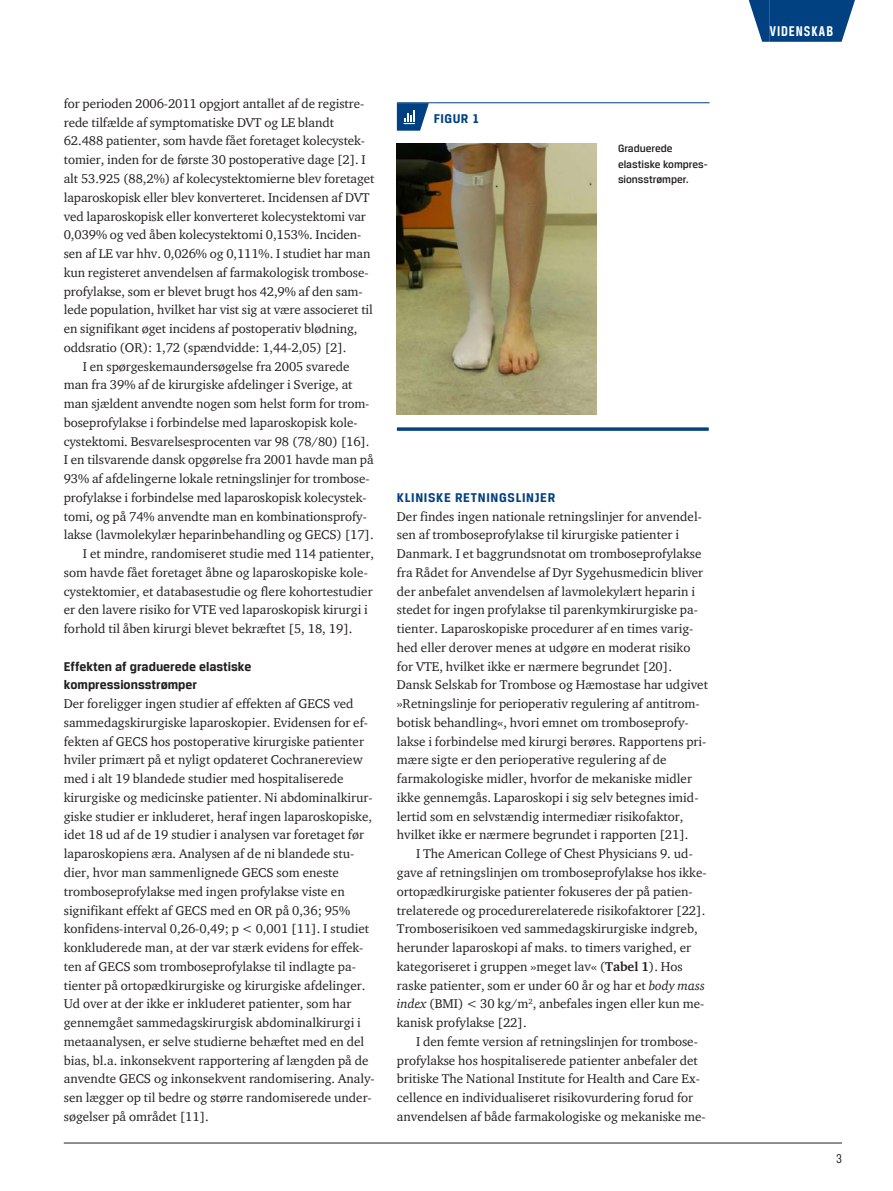
<style>
.page{position:relative;width:893px;height:1191px;background:#fff}
.page>*{position:absolute;margin:0;border:0;box-sizing:border-box;transform-origin:0 0}
.t1{font:700 15px "Breuer Condensed";letter-spacing:.065em;color:#fff}
.t2{font:700 13.5px/18.8px "Breuer Text";color:#231f20}
.t3{font:700 13.5px "Breuer Text";letter-spacing:.05em;color:#014081}
.t4{font:13.5px "Breuer Condensed";color:#231f20}
.t5{font:13.05px/18.8px "ITC Charter Com";color:#231f20}
.t6{font:500 11.25px/15.8px "Breuer Text";color:#231f20}
.s1{font-weight:700}
.s2{font-style:italic}
</style>
<div class="page">
<hr style="left:64px;top:1142px;width:778px;height:1px;background:#231f20">
<div style="left:770px;top:0;width:64px;height:42px;background:#014081"></div>
<svg style="left:749px;top:0;width:21px;height:42px"></svg>
<svg style="left:834px;top:0;width:21px;height:42px"></svg>
<hr style="left:397px;top:102px;width:37px;height:1px;background:#014081">
<hr style="left:434px;top:102px;width:275px;height:1px;background:#014081">
<svg style="left:397px;top:103px;width:32px;height:28px"></svg>
<img style="left:397px;top:143px;width:200px;height:271px">
<svg style="left:397px;top:427px;width:312px;height:4px"></svg>
<p class="t5" style="left:64px;top:94px;width:302px">for perioden 2006-2011 opgjort antallet af de registre-</p>
<p class="t5" style="left:64px;top:113px;width:272px">rede tilfælde af symptomatiske DVT og LE blandt</p>
<p class="t5" style="left:64px;top:131px;width:303px">62.488 patienter, som havde fået foretaget kolecystek-</p>
<p class="t5" style="left:64px;top:150px;width:304px">tomier, inden for de første 30 postoperative dage [2]. I</p>
<p class="t5" style="left:64px;top:169px;width:312px">alt 53.925 (88,2%) af kolecystektomierne blev foretaget</p>
<p class="t5" style="left:64px;top:188px;width:307px">laparoskopisk eller blev konverteret. Incidensen af DVT</p>
<p class="t5" style="left:64px;top:206px;width:304px">ved laparoskopisk eller konverteret kolecystektomi var</p>
<p class="t5" style="left:64px;top:225px;width:299px">0,039% og ved åben kolecystektomi 0,153%. Inciden-</p>
<p class="t5" style="left:64px;top:244px;width:308px">sen af LE var hhv. 0,026% og 0,111%. I studiet har man</p>
<p class="t5" style="left:64px;top:263px;width:306px">kun registeret anvendelsen af farmakologisk trombose-</p>
<p class="t5" style="left:64px;top:281px;width:300px">profylakse, som er blevet brugt hos 42,9% af den sam-</p>
<p class="t5" style="left:64px;top:300px;width:311px">lede population, hvilket har vist sig at være associeret til</p>
<p class="t5" style="left:64px;top:319px;width:295px">en signifikant øget incidens af postoperativ blødning,</p>
<p class="t5" style="left:64px;top:338px;width:284px">oddsratio (OR): 1,72 (spændvidde: 1,44-2,05) [2].</p>
<p class="t5" style="left:83px;top:356px;width:268px">I en spørgeskemaundersøgelse fra 2005 svarede</p>
<p class="t5" style="left:64px;top:375px;width:290px">man fra 39% af de kirurgiske afdelinger i Sverige, at</p>
<p class="t5" style="left:64px;top:394px;width:307px">man sjældent anvendte nogen som helst form for trom-</p>
<p class="t5" style="left:64px;top:413px;width:294px">boseprofylakse i forbindelse med laparoskopisk kole-</p>
<p class="t5" style="left:64px;top:431px;width:307px">cystektomi. Besvarelsesprocenten var 98 (78/80) [16].</p>
<p class="t5" style="left:64px;top:450px;width:311px">I en tilsvarende dansk opgørelse fra 2001 havde man på</p>
<p class="t5" style="left:64px;top:469px;width:307px">93% af afdelingerne lokale retningslinjer for trombose-</p>
<p class="t5" style="left:64px;top:488px;width:304px">profylakse i forbindelse med laparoskopisk kolecystek-</p>
<p class="t5" style="left:64px;top:506px;width:305px">tomi, og på 74% anvendte man en kombinationsprofy-</p>
<p class="t5" style="left:64px;top:525px;width:311px">lakse (lavmolekylær heparinbehandling og GECS) [17].</p>
<p class="t5" style="left:83px;top:544px;width:293px">I et mindre, randomiseret studie med 114 patienter,</p>
<p class="t5" style="left:64px;top:563px;width:306px">som havde fået foretaget åbne og laparoskopiske kole-</p>
<p class="t5" style="left:64px;top:581px;width:310px">cystektomier, et databasestudie og flere kohortestudier</p>
<p class="t5" style="left:64px;top:600px;width:306px">er den lavere risiko for VTE ved laparoskopisk kirurgi i</p>
<p class="t5" style="left:64px;top:619px;width:290px">forhold til åben kirurgi blevet bekræftet [5, 18, 19].</p>
<p class="t2" style="left:64px;top:656px;width:189px">Effekten af graduerede elastiske kompressionsstrømper</p>
<p class="t5" style="left:64px;top:694px;width:312px">Der foreligger ingen studier af effekten af GECS ved sammedagskirurgiske laparoskopier. Evidensen for ef&shy;fekten af GECS hos postoperative kirurgiske patienter hviler primært på et nyligt opdateret Cochranereview med i alt 19 blandede studier med hospitaliserede kirurgiske og medicinske patienter. Ni abdominalkirur&shy;giske studier er inkluderet, heraf ingen laparoskopiske, idet 18 ud af de 19 studier i analysen var foretaget før laparoskopiens æra. Analysen af de ni blandede stu&shy;dier, hvor man sammenlignede GECS som eneste tromboseprofylakse med ingen profylakse viste en signifikant effekt af GECS med en OR på 0,36; 95% konfidens-interval 0,26-0,49; p &lt; 0,001 [11]. I studiet konkluderede man, at der var stærk evidens for effek&shy;ten af GECS som tromboseprofylakse til indlagte pa&shy;tienter på ortopædkirurgiske og kirurgiske afdelinger.<br>Ud over at der ikke er inkluderet patienter, som har gennemgået sammedagskirurgisk abdominalkirurgi i metaanalysen, er selve studierne behæftet med en del bias, bl.a. inkonsekvent rapportering af længden på de anvendte GECS og inkonsekvent randomisering. Analy&shy;sen lægger op til bedre og større randomiserede under&shy;søgelser på området [11].</p>
<p class="t3" style="left:434px;top:111px;width:15px">Figur</p>
<p class="t3" style="left:472px;top:111px;width:9px">1</p>
<p class="t6" style="left:618px;top:140px;width:91px">Graduerede elastiske kompres&shy;sionsstrømper.</p>
<p class="t3" style="left:397px;top:490px;width:160px">KLINISKE RETNINGSLINJER</p>
<p class="t5" style="left:397px;top:506px;width:313px">Der findes ingen nationale retningslinjer for anvendel&shy;sen af tromboseprofylakse til kirurgiske patienter i Danmark. I et baggrundsnotat om tromboseprofylakse fra Rådet for Anvendelse af Dyr Sygehusmedicin bliver der anbefalet anvendelsen af lavmolekylært heparin i stedet for ingen profylakse til parenkymkirurgiske pa&shy;tienter. Laparoskopiske procedurer af en times varig&shy;hed eller derover menes at udgøre en moderat risiko for VTE, hvilket ikke er nærmere begrundet [20].<br>Dansk Selskab for Trombose og Hæmostase har udgivet »Retningslinje for perioperativ regulering af antitrom&shy;botisk behandling«, hvori emnet om tromboseprofy&shy;lakse i forbindelse med kirurgi berøres. Rapportens pri&shy;mære sigte er den perioperative regulering af de farmakologiske midler, hvorfor de mekaniske midler ikke gennemgås. Laparoskopi i sig selv betegnes imid&shy;lertid som en selvstændig intermediær risikofaktor, hvilket ikke er nærmere begrundet i rapporten [21].</p>
<p class="t5" style="left:397px;top:844px;width:311px;text-indent:19px">I The American College of Chest Physicians 9. ud&shy;gave af retningslinjen om tromboseprofylakse hos ikke&shy;ortopædkirurgiske patienter fokuseres der på patien&shy;trelaterede og procedurerelaterede risikofaktorer [22].<br>Tromboserisikoen ved sammedagskirurgiske indgreb, herunder laparoskopi af maks. to timers varighed, er kategoriseret i gruppen »meget lav« (<span class="s1">Tabel 1</span>). Hos raske patienter, som er under 60 år og har et <span class="s2">body mass index</span> (BMI) &lt; 30 kg/m<sup>2</sup>, anbefales ingen eller kun me&shy;kanisk profylakse [22].</p>
<p class="t5" style="left:397px;top:1031px;width:310px;text-indent:19px">I den femte version af retningslinjen for trombose&shy;profylakse hos hospitaliserede patienter anbefaler det britiske The National Institute for Health and Care Ex&shy;cellence en individualiseret risikovurdering forud for anvendelsen af både farmakologiske og mekaniske me-</p>
<p class="t1" style="left:770px;top:23px;width:65px">VIDENSKAB</p>
<p class="t4" style="left:836px;top:1150px;width:7px">3</p>
</div>
